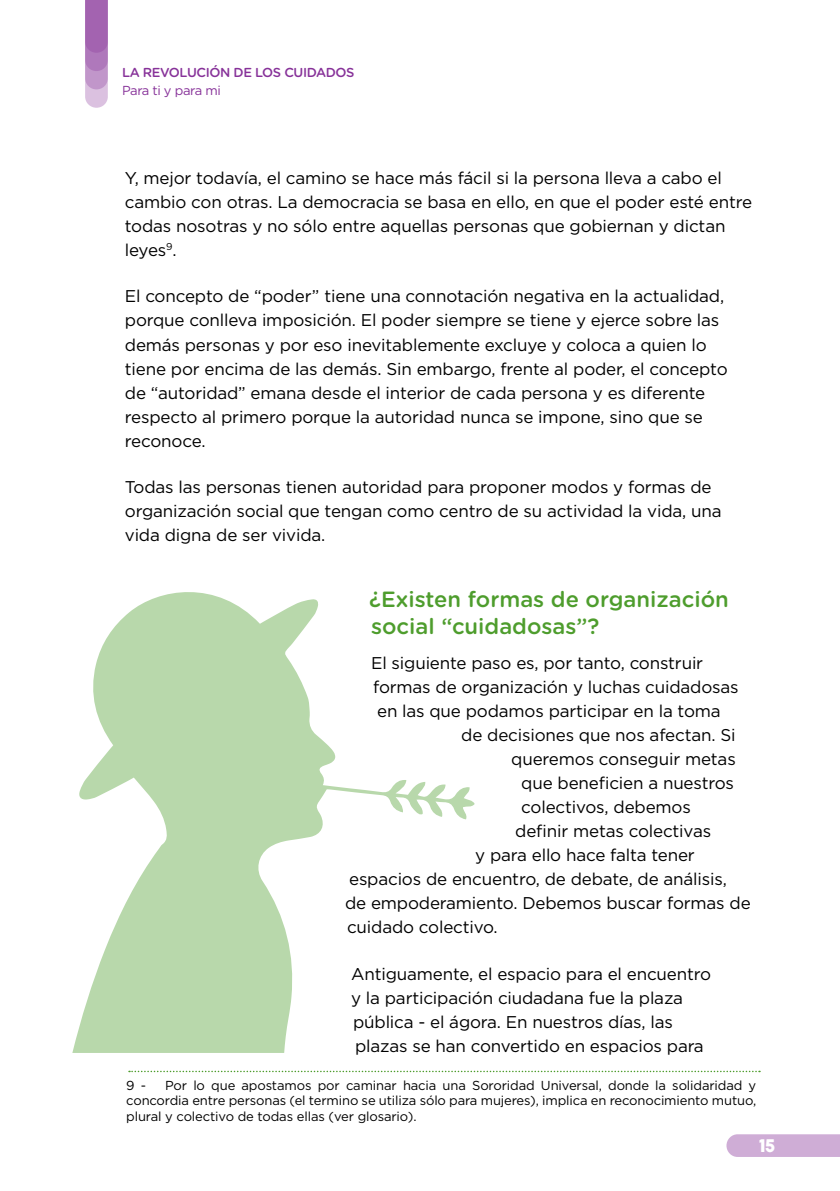
<style>
.page{position:relative;width:840px;height:1191px;background:#fff}
.page>*{position:absolute;margin:0;border:0;box-sizing:border-box;transform-origin:0 0}
.t1{font:500 22px/26.4px "Gotham Rounded";color:#4e9d2d}
.t2{font:17px/24px "Gotham";letter-spacing:-.01em;color:#000}
.t3{font:17px "COCOGOOSE";color:#fff}
.t4{font:13px/15.6px "Gotham";letter-spacing:-.01em;color:#000;text-align:justify}
.t5{font:500 13px "Gotham Rounded";letter-spacing:-.03em;color:#873299}
.t6{font:13px "Gotham";letter-spacing:-.03em;color:#873299}
</style>
<div class="page">
<svg style="left:85px;top:0;width:23px;height:108px;background:#b684c0"></svg>
<svg style="left:726px;top:1134px;width:113px;height:23px;background:#d0b0d7"></svg>
<svg style="left:129px;top:1070px;width:630px;height:2px"></svg>
<svg style="left:72px;top:592px;width:402px;height:461px"></svg>
<p class="t5" style="left:122px;top:63px;width:234px">LA REVOLUCIÓN DE LOS CUIDADOS</p>
<p class="t6" style="left:122px;top:82px;width:100px">Para ti y para mi</p>
<p class="t2" style="left:125px;top:165px;width:628px">Y, mejor todavía, el camino se hace más fácil si la persona lleva a cabo el cambio con otras. La democracia se basa en ello, en que el poder esté entre todas nosotras y no sólo entre aquellas personas que gobiernan y dictan leyes<sup>9</sup>.</p>
<p class="t2" style="left:125px;top:284px;width:604px">El concepto de “poder” tiene una connotación negativa en la actualidad, porque conlleva imposición. El poder siempre se tiene y ejerce sobre las demás personas y por eso inevitablemente excluye y coloca a quien lo tiene por encima de las demás. Sin embargo, frente al poder, el concepto de “autoridad” emana desde el interior de cada persona y es diferente respecto al primero porque la autoridad nunca se impone, sino que se reconoce.</p>
<p class="t2" style="left:125px;top:475px;width:598px">Todas las personas tienen autoridad para proponer modos y formas de organización social que tengan como centro de su actividad la vida, una vida digna de ser vivida.</p>
<p class="t1" style="left:369px;top:585px;width:361px">¿Existen formas de organización social “cuidadosas”?</p>
<p class="t2" style="left:371px;top:650px;width:333px">El siguiente paso es, por tanto, construir</p>
<p class="t2" style="left:373px;top:674px;width:367px">formas de organización y luchas cuidadosas</p>
<p class="t2" style="left:377px;top:698px;width:345px">en las que podamos participar en la toma</p>
<p class="t2" style="left:461px;top:722px;width:275px">de decisiones que nos afectan. Si</p>
<p class="t2" style="left:511px;top:746px;width:226px">queremos conseguir metas</p>
<p class="t2" style="left:521px;top:771px;width:214px">que beneficien a nuestros</p>
<p class="t2" style="left:521px;top:795px;width:171px">colectivos, debemos</p>
<p class="t2" style="left:515px;top:819px;width:197px">definir metas colectivas</p>
<p class="t2" style="left:475px;top:843px;width:221px">y para ello hace falta tener</p>
<p class="t2" style="left:349px;top:867px;width:379px">espacios de encuentro, de debate, de análisis,</p>
<p class="t2" style="left:345px;top:891px;width:407px">de empoderamiento. Debemos buscar formas de</p>
<p class="t2" style="left:347px;top:915px;width:152px">cuidado colectivo.</p>
<p class="t2" style="left:351px;top:961px;width:361px">Antiguamente, el espacio para el encuentro y la participación ciudadana fue la plaza pública - el ágora. En nuestros días, las plazas se han convertido en espacios para</p>
<p class="t4" style="left:126px;top:1077px;width:631px;text-indent:39px">Por lo que apostamos por caminar hacia una Sororidad Universal, donde la solidaridad y concordia entre personas (el termino se utiliza sólo para mujeres), implica en reconocimiento mutuo, plural y colectivo de todas ellas (ver glosario).</p>
<p class="t4" style="left:126px;top:1077px;width:21px">9 -</p>
<p class="t3" style="left:758px;top:1132px;width:18px">15</p>
</div>
